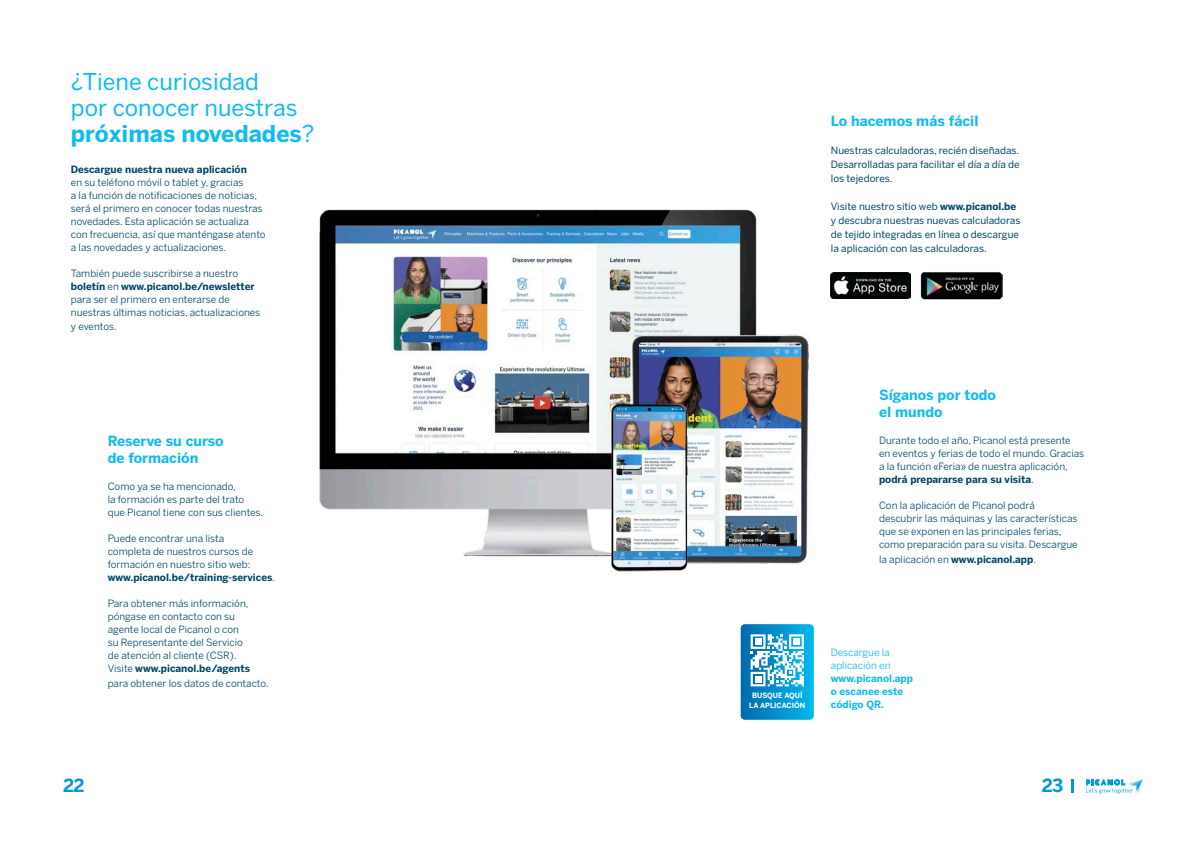
<style>
.page{position:relative;width:1191px;height:842px;background:#fff}
.page>*{position:absolute;margin:0;border:0;box-sizing:border-box;transform-origin:0 0}
.t1{font:23px/26px "Benton Sans";color:#10bbef}
.t2{font:700 18px "Benton Sans";color:#009ad5}
.t3{font:700 14px/16.8px "Benton Sans";color:#10bbef}
.t4{font:10px/13px "Benton Sans";color:#004868}
.t5{font:10px/14px "Benton Sans";color:#004868;text-align:justify}
.t6{font:700 10px/13px "Benton Sans";color:#10bbef}
.t7{font:700 10px "Benton Sans";color:#004868}
.t8{font:10px/13px "Benton Sans";color:#10bbef}
.t9{font:700 7.2px/10px "Benton Sans";color:#fff;text-align:center}
.s1{font-weight:700}
</style>
<div class="page">
<img style="left:319px;top:209px;width:490px;height:363px">
<img style="left:831px;top:272px;width:80px;height:27px">
<img style="left:920px;top:272px;width:82px;height:28px">
<svg style="left:740px;top:624px;width:74px;height:96px;background:#3baad8"></svg>
<div style="left:755px;top:638px;width:6px;height:7px;background:#fff"></div>
<svg style="left:1086px;top:779px;width:56px;height:15px"></svg>
<svg style="left:1071px;top:779px;width:2px;height:13px"></svg>
<h1 class="t1" style="left:71px;top:69px;width:245px">¿Tiene curiosidad<br>por conocer nuestras <span class="s1">próximas novedades</span>?</h1>
<p class="t7" style="left:71px;top:163px;width:177px">Descargue nuestra nueva aplicación</p>
<p class="t4" style="left:71px;top:176px;width:196px">en su teléfono móvil o tablet y, gracias<br>a la función de notificaciones de noticias, será el primero en conocer todas nuestras novedades. Esta aplicación se actualiza con frecuencia, así que manténgase atento a las novedades y actualizaciones.</p>
<p class="t4" style="left:71px;top:267px;width:191px">También puede suscribirse a nuestro <span class="s1">boletín</span> en <span class="s1">www.picanol.be/newsletter </span>para ser el primero en enterarse de nuestras últimas noticias, actualizaciones</p>
<p class="t4" style="left:71px;top:320px;width:47px">y eventos.</p>
<h3 class="t3" style="left:108px;top:433px;width:117px">Reserve su curso de formación</h3>
<p class="t4" style="left:108px;top:480px;width:157px">Como ya se ha mencionado,<br>la formación es parte del trato que Picanol tiene con sus clientes.</p>
<p class="t4" style="left:108px;top:532px;width:169px">Puede encontrar una lista<br>completa de nuestros cursos de formación en nuestro sitio web: <span class="s1">www.picanol.be/training-services</span>.</p>
<p class="t4" style="left:108px;top:597px;width:144px">Para obtener más información, póngase en contacto con su agente local de Picanol o con su Representante del Servicio de atención al cliente (CSR).<br>Visite <span class="s1">www.picanol.be/agents</span></p>
<p class="t4" style="left:108px;top:676px;width:162px">para obtener los datos de contacto.</p>
<h3 class="t3" style="left:831px;top:113px;width:149px">Lo hacemos más fácil</h3>
<p class="t5" style="left:831px;top:144px;width:190px">Nuestras calculadoras, recién diseñadas.<br>Desarrolladas para facilitar el día a día de los tejedores.</p>
<p class="t5" style="left:831px;top:200px;width:191px;text-align:left">Visite nuestro sitio web <span class="s1">www.picanol.be </span>y descubra nuestras nuevas calculadoras de tejido integradas en línea o descargue la aplicación con las calculadoras.</p>
<h3 class="t3" style="left:879px;top:387px;width:119px">Síganos por todo el mundo</h3>
<p class="t4" style="left:879px;top:434px;width:207px">Durante todo el año, Picanol está presente en eventos y ferias de todo el mundo. Gracias a la función «Feria» de nuestra aplicación, <span class="s1">podrá prepararse para su visita</span>.</p>
<p class="t4" style="left:879px;top:499px;width:200px">Con la aplicación de Picanol podrá descubrir las máquinas y las características que se exponen en las principales ferias, como preparación para su visita. Descargue</p>
<p class="t4" style="left:879px;top:552px;width:159px">la aplicación en <span class="s1">www.picanol.app</span>.</p>
<p class="t9" style="left:749px;top:690px;width:58px">BUSQUE AQUÍ<br>LA APLICACIÓN</p>
<p class="t8" style="left:831px;top:645px;width:61px">Descargue la aplicación en</p>
<p class="t6" style="left:831px;top:671px;width:84px">www.picanol.app o escanee este código QR.</p>
<h2 class="t2" style="left:63px;top:775px;width:23px">22</h2>
<h2 class="t2" style="left:1042px;top:775px;width:23px">23</h2>
</div>
